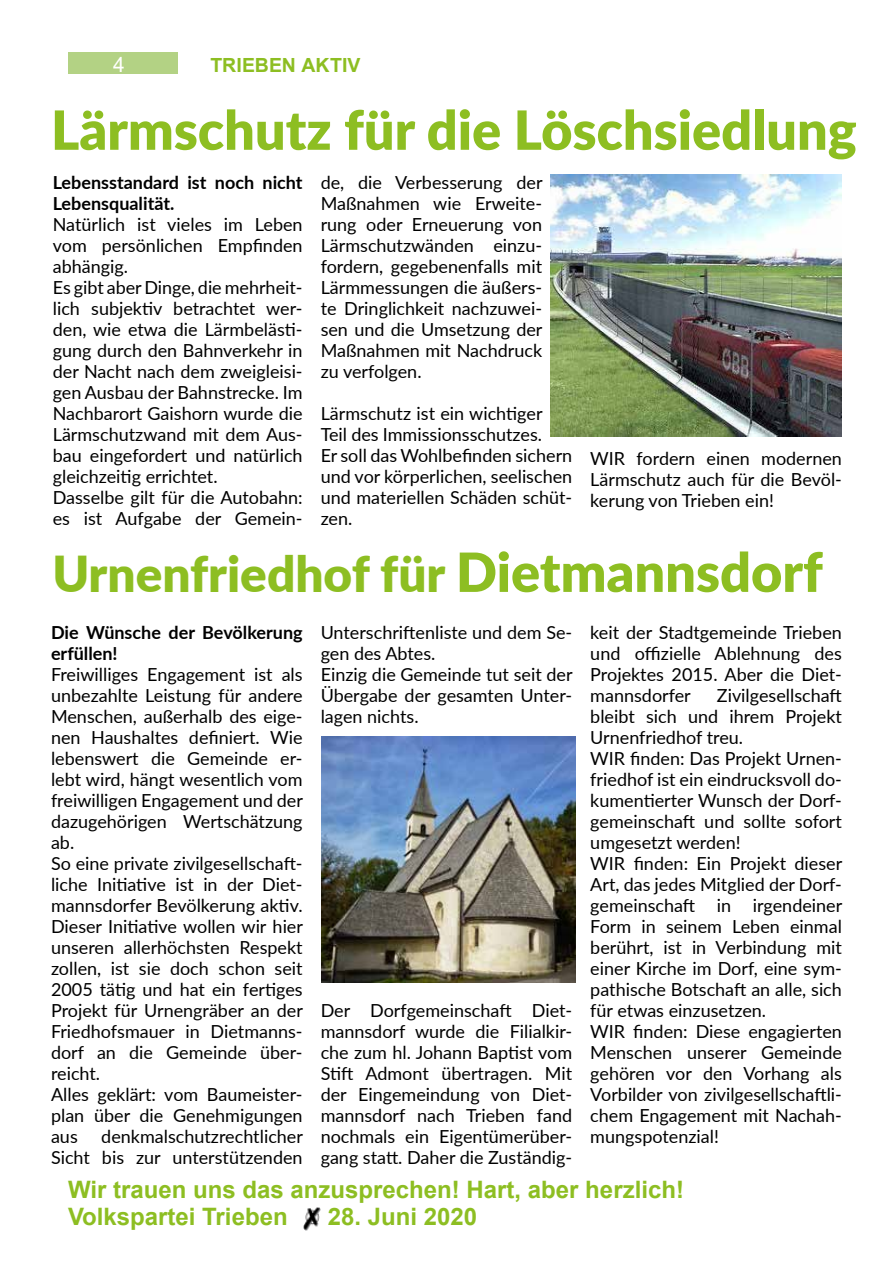
<style>
.page{position:relative;width:893px;height:1263px;background:#fff}
.page>*{position:absolute;margin:0;border:0;box-sizing:border-box;transform-origin:0 0}
.t1{font:900 54px "Lato";color:#8dbe22}
.t2{font:900 49.5px "Lato";color:#8dbe22}
.t3{font:700 24px/27px "Arial";color:#8dbe22}
.t4{font:21px "Arial";color:#fff}
.t5{font:700 19.5px "Arial";color:#8dbe22}
.t6{font:18px/21px "Lato";color:#000}
.t7{font:700 18px/21px "Lato";color:#000}
.s1{font-size:54px}
</style>
<div class="page">
<img style="left:304px;top:1208px;width:17px;height:22px">
<div style="left:69px;top:52px;width:109px;height:22px;background:#b3d284"></div>
<img style="left:551px;top:174px;width:291px;height:263px">
<img style="left:321px;top:737px;width:255px;height:245px">
<p class="t4" style="left:113px;top:50px;width:13px">4</p>
<p class="t5" style="left:210px;top:51px;width:152px">TRIEBEN AKTIV</p>
<h1 class="t1" style="left:51px;top:89px;width:807px">Lärmschutz für die Löschsiedlung</h1>
<p class="t6" style="left:321px;top:171px;width:223px;text-align:justify">de, die Verbesserung der Maßnahmen wie Erweite&shy;rung oder Erneuerung von Lärmschutzwänden einzu&shy;fordern, gegebenenfalls mit Lärmmessungen die äußers&shy;te Dringlichkeit nachzuwei&shy;sen und die Umsetzung der Maßnahmen mit Nachdruck zu verfolgen.</p>
<p class="t6" style="left:321px;top:402px;width:253px">Lärmschutz ist ein wichtiger<br>Teil des Immissionsschutzes.<br>Er soll das Wohlbefinden sichern und vor körperlichen, seelischen und materiellen Schäden schüt&shy;zen.</p>
<p class="t7" style="left:53px;top:171px;width:251px">Lebensstandard ist noch nicht<br>Lebensqualität.</p>
<p class="t6" style="left:53px;top:213px;width:251px">Natürlich ist vieles im Leben vom persönlichen Empfinden abhängig.<br>Es gibt aber Dinge, die mehrheit&shy;lich subjektiv betrachtet wer&shy;den, wie etwa die Lärmbelästi&shy;gung durch den Bahnverkehr in der Nacht nach dem zweigleisi&shy;gen Ausbau der Bahnstrecke. Im<br>Nachbarort Gaishorn wurde die<br>Lärmschutzwand mit dem Aus&shy;bau eingefordert und natürlich gleichzeitig errichtet.<br>Dasselbe gilt für die Autobahn: es ist Aufgabe der Gemein-</p>
<p class="t6" style="left:590px;top:447px;width:253px;text-align:justify">WIR fordern einen modernen Lärmschutz auch für die Bevöl&shy;kerung von Trieben ein!</p>
<h2 class="t2" style="left:52px;top:537px;width:772px">Urnenfriedhof für <span class="s1">Dietmannsdorf</span></h2>
<p class="t6" style="left:590px;top:621px;width:253px;text-align:justify">keit der Stadtgemeinde Trieben und offizielle Ablehnung des Projektes 2015. Aber die Diet&shy;mannsdorfer</p>
<p class="t7" style="left:51px;top:621px;width:253px">Die Wünsche der Bevölkerung erfüllen!</p>
<p class="t6" style="left:51px;top:663px;width:253px">Freiwilliges Engagement ist als unbezahlte Leistung für andere<br>Menschen, außerhalb des eige&shy;nen Haushaltes definiert. Wie lebenswert die Gemeinde er&shy;lebt wird, hängt wesentlich vom freiwilligen Engagement und der dazugehörigen Wertschätzung ab.<br>So eine private zivilgesellschaft&shy;liche Initiative ist in der Diet&shy;mannsdorfer Bevölkerung aktiv.<br>Dieser Initiative wollen wir hier unseren allerhöchsten Respekt zollen, ist sie doch schon seit<br>2005 tätig und hat ein fertiges<br>Projekt für Urnengräber an der<br>Friedhofsmauer in Dietmanns&shy;dorf an die Gemeinde über&shy;reicht.<br>Alles geklärt: vom Baumeister&shy;plan über die Genehmigungen aus</p>
<p class="t6" style="left:321px;top:621px;width:253px">Unterschriftenliste und dem Se&shy;gen des Abtes.<br>Einzig die Gemeinde tut seit der<br>Übergabe der gesamten Unter&shy;lagen nichts.</p>
<p class="t6" style="left:590px;top:684px;width:253px;text-indent:127px">Zivilgesellschaft bleibt sich und ihrem Projekt<br>Urnenfriedhof treu.<br>WIR finden: Das Projekt Urnen&shy;friedhof ist ein eindrucksvoll do&shy;kumentierter Wunsch der Dorf&shy;gemeinschaft und sollte sofort umgesetzt werden!<br>WIR finden: Ein Projekt dieser<br>Art, das jedes Mitglied der Dorf&shy;gemeinschaft in irgendeiner<br>Form in seinem Leben einmal berührt, ist in Verbindung mit einer Kirche im Dorf, eine sym&shy;pathische Botschaft an alle, sich für etwas einzusetzen.<br>WIR finden: Diese engagierten<br>Menschen unserer Gemeinde gehören vor den Vorhang als<br>Vorbilder von zivilgesellschaftli&shy;chem Engagement mit Nachah&shy;mungspotenzial!</p>
<p class="t6" style="left:321px;top:999px;width:253px;text-align:justify">Der Dorfgemeinschaft Diet&shy;mannsdorf wurde die Filialkir&shy;che zum hl. Johann Baptist vom Stift Admont übertragen. Mit der Eingemeindung von Diet&shy;mannsdorf nach Trieben fand nochmals ein Eigentümerüber&shy;gang statt. Daher die Zuständig-</p>
<p class="t6" style="left:51px;top:1125px;width:253px;text-align:right">denkmalschutzrechtlicher<br>Sicht bis zur unterstützenden</p>
<h3 class="t3" style="left:68px;top:1177px;width:617px">Wir trauen uns das anzusprechen! Hart, aber herzlich!<br>Volkspartei Trieben</h3>
<h3 class="t3" style="left:328px;top:1204px;width:151px">28. Juni 2020</h3>
</div>
